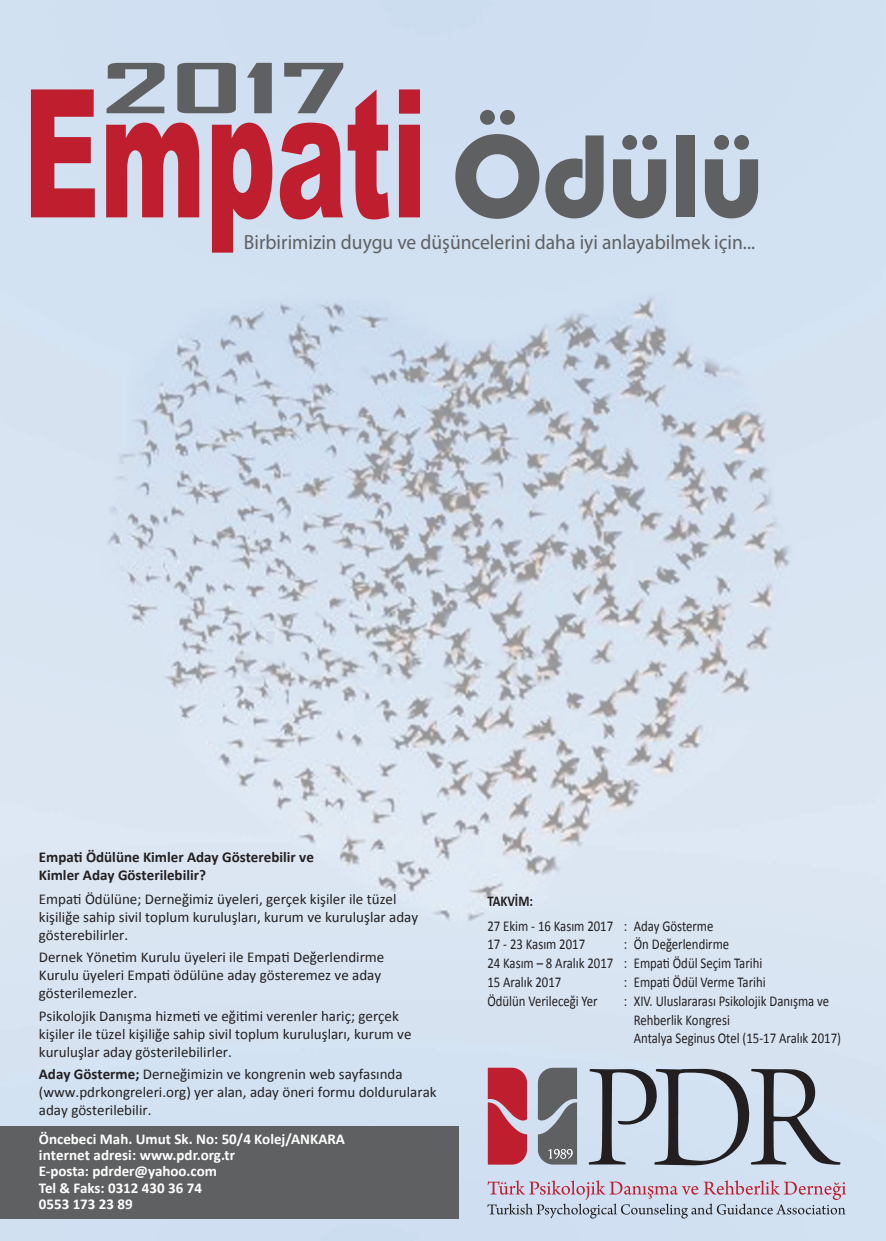
<style>
.page{position:relative;width:886px;height:1241px;background:#fff}
.page>*{position:absolute;margin:0;border:0;box-sizing:border-box;transform-origin:0 0}
.t1{font:900 178.62px "Arial";color:#be1e2d;scale:.59 1}
.t2{font:117.06px "Bauhaus Bold BT";color:#5f6062}
.t3{font:700 65.94px "Agency FB";color:#5f6062;scale:2.37 1}
.t4{font:20.56px "Myriad Pro";color:#5f6062;scale:.95 1}
.t5{font:15px/18px "Calibri";color:#231f20}
.t6{font:15px/18.8px "Calibri";color:#231f20;scale:.85 1}
.t7{font:700 15px/16.2px "Calibri";color:#fff}
.t8{font:700 15px/18px "Calibri";color:#231f20}
.t9{font:700 15px "Calibri";color:#231f20;scale:.85 1}
.s1{font-weight:700}
</style>
<div class="page">
<img style="left:0;top:0;width:886px;height:1240px">
<svg style="left:589px;top:1068px;width:251px;height:97px;background:#a4aeba"></svg>
<svg style="left:488px;top:1067px;width:39px;height:97px;background:#c03645"></svg>
<svg style="left:538px;top:1067px;width:39px;height:97px;background:#717477"></svg>
<svg style="left:487px;top:1180px;width:359px;height:38px;background:#c2c0cf"></svg>
<div style="left:1px;top:1126px;width:457px;height:91px;background:#5f6062"></div>
<h3 class="t3" style="left:101px;top:47px;width:105px">2017</h3>
<h1 class="t1" style="left:23px;top:24px;width:686px">Empati</h1>
<h2 class="t2" style="left:452px;top:105px;width:312px">Ödülü</h2>
<h3 class="t4" style="left:244px;top:231px;width:539px">Birbirimizin duygu ve düşüncelerini daha iyi anlayabilmek için...</h3>
<p class="t8" style="left:39px;top:847px;width:276px">Empati Ödülüne Kimler Aday Gösterebilir ve<br>Kimler Aday Gösterilebilir?</p>
<p class="t5" style="left:39px;top:890px;width:381px">Empati Ödülüne; Derneğimiz üyeleri, gerçek kişiler ile tüzel kişiliğe sahip sivil toplum kuruluşları, kurum ve kuruluşlar aday gösterebilirler.</p>
<p class="t5" style="left:39px;top:948px;width:347px">Dernek Yönetim Kurulu üyeleri ile Empati Değerlendirme<br>Kurulu üyeleri Empati ödülüne aday gösteremez ve aday gösterilemezler.</p>
<p class="t5" style="left:39px;top:1006px;width:374px">Psikolojik Danışma hizmeti ve eğitimi verenler hariç; gerçek kişiler ile tüzel kişiliğe sahip sivil toplum kuruluşları, kurum ve kuruluşlar aday gösterilebilirler.</p>
<p class="t5" style="left:39px;top:1065px;width:399px"><span class="s1">Aday Gösterme;</span> Derneğimizin ve kongrenin web sayfasında (www.pdrkongreleri.org) yer alan, aday öneri formu doldurularak aday gösterilebilir.</p>
<p class="t7" style="left:39px;top:1130px;width:308px">Öncebeci Mah. Umut Sk. No: 50/4 Kolej/ANKARA internet adresi: www.pdr.org.tr<br>E-posta: pdrder@yahoo.com<br>Tel &amp; Faks: 0312 430 36 74<br>0553 173 23 89</p>
<p class="t9" style="left:487px;top:891px;width:55px">TAKVİM:</p>
<p class="t6" style="left:487px;top:916px;width:267px">27 Ekim - 16 Kasım 2017 : Aday Gösterme<br>17 - 23 Kasım 2017</p>
<p class="t6" style="left:487px;top:935px;width:325px;text-indent:136px">: Ön Değerlendirme<br>24 Kasım – 8 Aralık 2017 : Empati Ödül Seçim Tarihi<br>15 Aralık 2017</p>
<p class="t6" style="left:624px;top:972px;width:168px">: Empati Ödül Verme Tarihi</p>
<p class="t6" style="left:487px;top:991px;width:131px">Ödülün Verileceği Yer</p>
<p class="t6" style="left:634px;top:991px;width:245px;text-indent:-10px">: XIV. Uluslararası Psikolojik Danışma ve<br>Rehberlik Kongresi<br>Antalya Seginus Otel (15-17 Aralık 2017)</p>
</div>
